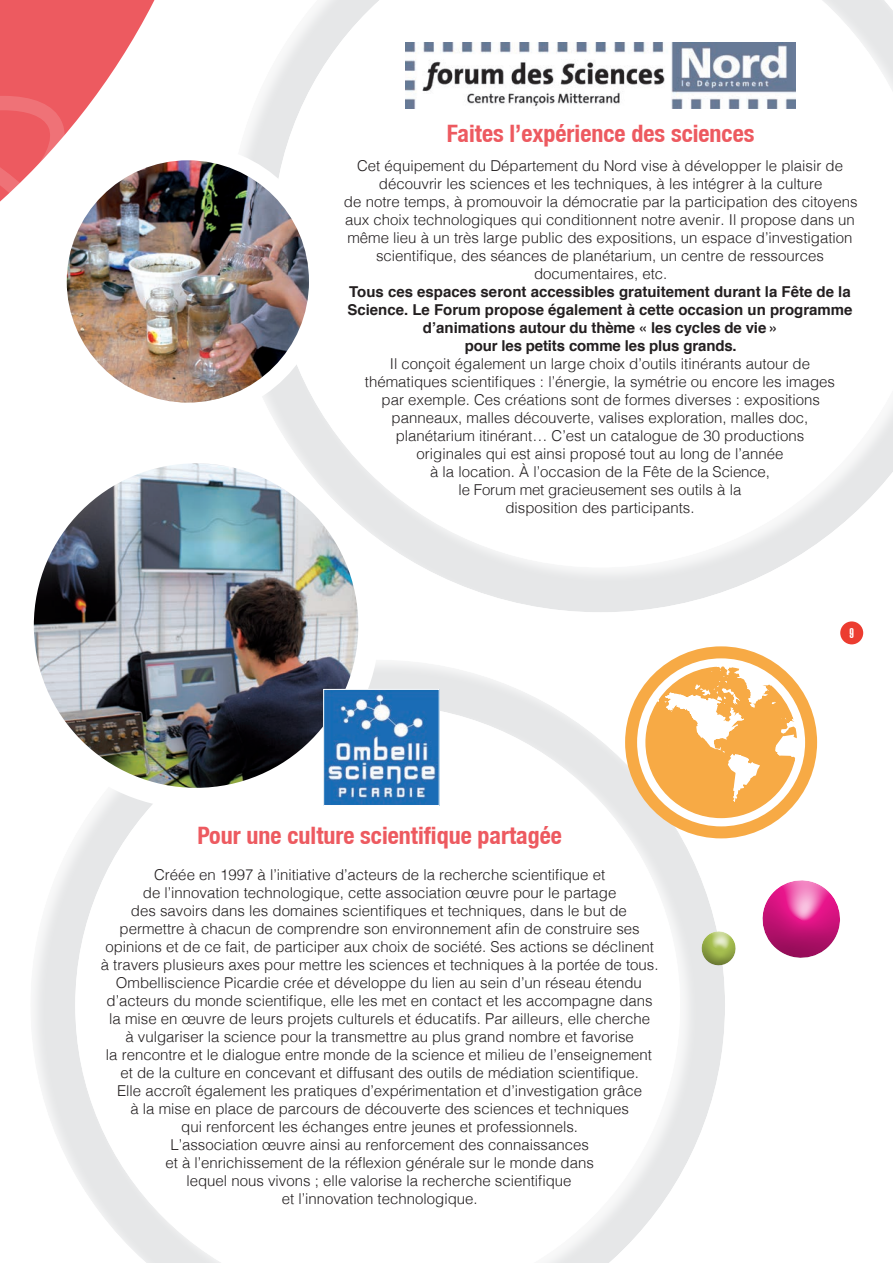
<style>
.page{position:relative;width:893px;height:1263px;background:#fff}
.page>*{position:absolute;margin:0;border:0;box-sizing:border-box;transform-origin:0 0}
.t1{font:700 condensed 24px "Helvetica Neue LT";color:#ed5a60}
.t2{font:300 15px/18px "Helvetica";color:#231f20;text-align:center}
.t3{font:700 15px/18px "Helvetica";color:#231f20;text-align:center}
.t4{font:900 extra-condensed 13.5px "Helvetica LT";color:#fff}
</style>
<div class="page">
<div style="left:840px;top:621px;width:23px;height:23px;background:#ec3c30;border-radius:50%"></div>
<svg style="left:0;top:0;width:155px;height:134px;fill:#ed5a60"></svg>
<svg style="left:0;top:96px;width:66px;height:106px"></svg>
<img style="left:35px;top:453px;width:334px;height:343px">
<div style="left:13px;top:442px;width:366px;height:367px;border:21px solid #fff;border-radius:50%"></div>
<img style="left:59px;top:157px;width:258px;height:253px">
<div style="left:51px;top:145px;width:274px;height:273px;border:16px solid #fff;border-radius:50%"></div>
<img style="left:325px;top:691px;width:113px;height:113px">
<div style="left:323px;top:689px;width:117px;height:117px;border:1px solid #fff"></div>
<img style="left:406px;top:43px;width:389px;height:66px">
<svg style="left:606px;top:651px;width:194px;height:176px"></svg>
<div style="left:625px;top:646px;width:192px;height:192px;border:12px solid #f7aa45;border-radius:50%"></div>
<svg style="left:694px;top:865px;width:146px;height:110px"></svg>
<h1 class="t1" style="left:447px;top:119px;width:309px">Faites l’expérience des sciences</h1>
<p class="t2" style="left:344px;top:156px;width:515px">Cet équipement du Département du Nord vise à développer le plaisir de découvrir les sciences et les techniques, à les intégrer à la culture<br>de notre temps, à promouvoir la démocratie par la participation des citoyens aux choix technologiques qui conditionnent notre avenir. Il propose dans un même lieu à un très large public des expositions, un espace d’investigation scientifique, des séances de planétarium, un centre de ressources documentaires, etc.</p>
<p class="t3" style="left:347px;top:283px;width:507px">Tous ces espaces seront accessibles gratuitement durant la Fête de la Science. Le Forum propose également à cette occasion un programme d’animations autour du thème « les cycles de vie »<br>pour les petits comme les plus grands.</p>
<p class="t2" style="left:365px;top:354px;width:472px">Il conçoit également un large choix d’outils itinérants autour de thématiques scientifiques : l’énergie, la symétrie ou encore les images par exemple. Ces créations sont de formes diverses : expositions panneaux, malles découverte, valises exploration, malles doc, planétarium itinérant… C’est un catalogue de 30 productions originales qui est ainsi proposé tout au long de l’année<br>à la location. À l’occasion de la Fête de la Science,<br>le Forum met gracieusement ses outils à la<br>disposition des participants.</p>
<h1 class="t1" style="left:197px;top:821px;width:366px">Pour une culture scientifique partagée</h1>
<p class="t2" style="left:101px;top:866px;width:559px">Créée en 1997 à l’initiative d’acteurs de la recherche scientifique et<br>de l’innovation technologique, cette association œuvre pour le partage<br>des savoirs dans les domaines scientifiques et techniques, dans le but de permettre à chacun de comprendre son environnement afin de construire ses opinions et de ce fait, de participer aux choix de société. Ses actions se déclinent à travers plusieurs axes pour mettre les sciences et techniques à la portée de tous.<br>Ombelliscience Picardie crée et développe du lien au sein d’un réseau étendu d’acteurs du monde scientifique, elle les met en contact et les accompagne dans la mise en œuvre de leurs projets culturels et éducatifs. Par ailleurs, elle cherche<br>à vulgariser la science pour la transmettre au plus grand nombre et favorise<br>la rencontre et le dialogue entre monde de la science et milieu de l’enseignement et de la culture en concevant et diffusant des outils de médiation scientifique.<br>Elle accroît également les pratiques d’expérimentation et d’investigation grâce<br>à la mise en place de parcours de découverte des sciences et techniques<br>qui renforcent les échanges entre jeunes et professionnels.<br>L’association œuvre ainsi au renforcement des connaissances<br>et à l’enrichissement de la réflexion générale sur le monde dans<br>lequel nous vivons ; elle valorise la recherche scientifique<br>et l’innovation technologique.</p>
<p class="t4" style="left:850px;top:625px;width:6px">9</p>
</div>
